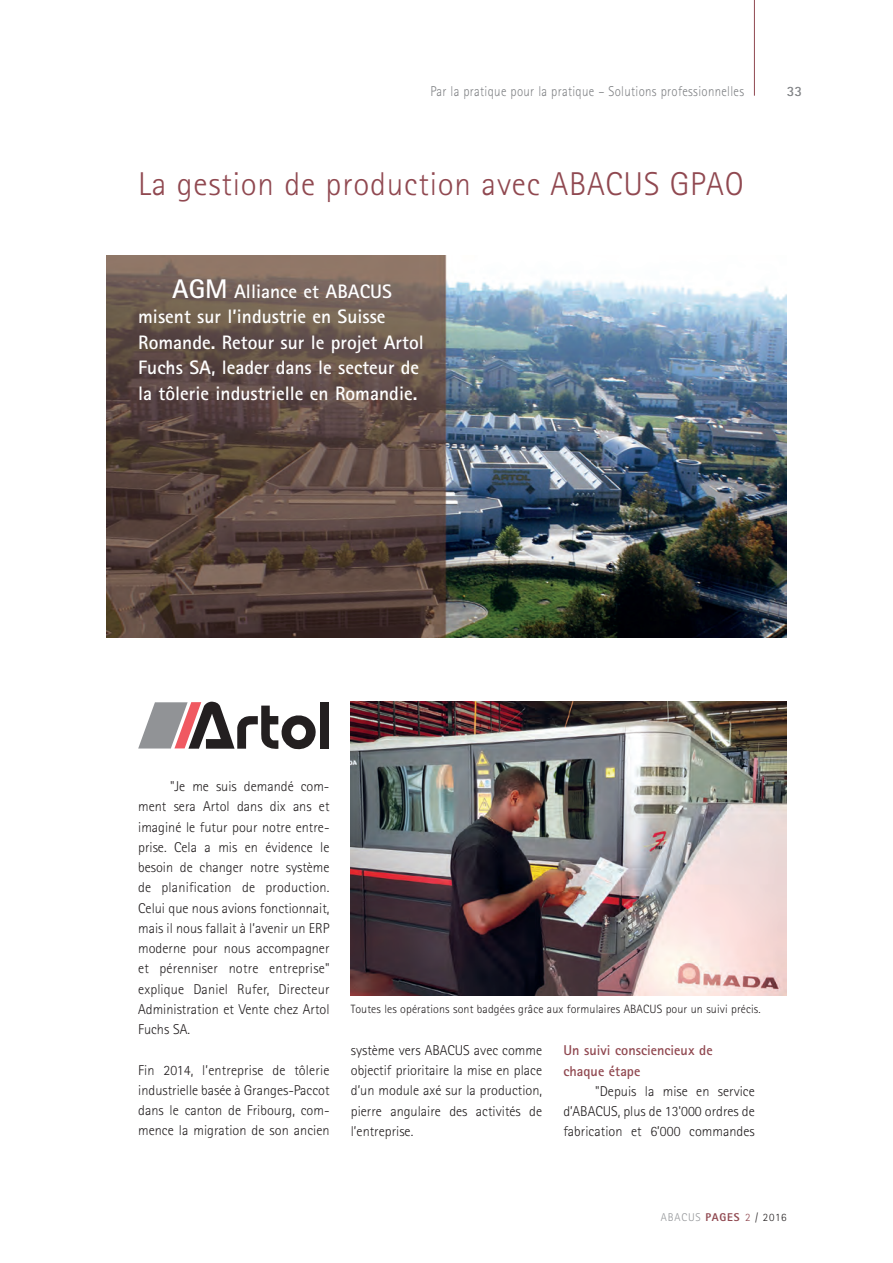
<style>
.page{position:relative;width:893px;height:1263px;background:#fff}
.page>*{position:absolute;margin:0;border:0;box-sizing:border-box;transform-origin:0 0}
.t1{font:300 33px "Rotis Sans Serif";letter-spacing:.025em;color:#904850}
.t2{font:700 19.5px/25.5px "Rotis Sans Serif";color:#fff}
.t3{font:300 14.25px/20.2px "Rotis Sans Serif";color:#231f20;text-align:justify}
.t4{font:300 14.25px "Rotis Sans Serif";letter-spacing:.025em;color:#808285;scale:.9 1}
.t5{font:700 14.25px/20.2px "Rotis Sans Serif";color:#904850}
.t6{font:700 14.25px "Rotis Sans Serif";color:#808285}
.t7{font:300 12px "Rotis Sans Serif";letter-spacing:.01em;color:#231f20}
.t8{font:300 11.25px "Rotis Sans Serif";letter-spacing:.075em;color:#939598}
.s1{font-size:27px}
.s2{font-weight:800;color:#904850}
.s3{color:#904850}
.s4{color:#231f20}
</style>
<div class="page">
<hr style="left:754px;top:0;width:1px;height:96px;background:#904850">
<img style="left:106px;top:255px;width:681px;height:382px">
<img style="left:351px;top:702px;width:436px;height:293px">
<div style="left:320px;top:702px;width:9px;height:47px;background:#231f20"></div>
<svg style="left:138px;top:702px;width:178px;height:47px"></svg>
<p class="t4" style="left:430px;top:83px;width:350px">Par la pratique pour la pratique – Solutions professionnelles</p>
<p class="t6" style="left:787px;top:82px;width:17px">33</p>
<h1 class="t1" style="left:138px;top:165px;width:607px">La gestion de production avec ABACUS GPAO</h1>
<h2 class="t2" style="left:138px;top:278px;width:287px;text-indent:34px"><span class="s1">AGM</span> Alliance et ABACUS misent sur l’industrie en Suisse<br>Romande. Retour sur le projet Artol<br>Fuchs SA, leader dans le secteur de la tôlerie industrielle en Romandie.</h2>
<p class="t3" style="left:138px;top:776px;width:193px;text-indent:32px">"Je me suis demandé com&shy;ment sera Artol dans dix ans et imaginé le futur pour notre entre&shy;prise. Cela a mis en évidence le besoin de changer notre système de planification de production.<br>Celui que nous avions fonctionnait, mais il nous fallait à l’avenir un ERP moderne pour nous accompagner et pérenniser notre entreprise" explique Daniel Rufer, Directeur Administration et Vente chez Artol Fuchs SA.</p>
<p class="t3" style="left:138px;top:1060px;width:193px">Fin 2014, l’entreprise de tôlerie industrielle basée à Granges-Paccot dans le canton de Fribourg, com&shy;mence la migration de son ancien</p>
<p class="t7" style="left:351px;top:1002px;width:411px">Toutes les opérations sont badgées grâce aux formulaires ABACUS pour un suivi précis.</p>
<p class="t3" style="left:351px;top:1040px;width:193px">système vers ABACUS avec comme objectif prioritaire la mise en place d’un module axé sur la production, pierre angulaire des activités de l’entreprise.</p>
<p class="t5" style="left:563px;top:1040px;width:151px">Un suivi consciencieux de chaque étape</p>
<p class="t3" style="left:563px;top:1081px;width:193px;text-indent:32px">"Depuis la mise en service d’ABACUS, plus de 13'000 ordres de fabrication et 6’000 commandes</p>
<p class="t8" style="left:661px;top:1210px;width:127px">ABACUS <span class="s2">PAGES</span> <span class="s3">2</span> <span class="s4">/ 2016</span></p>
</div>
